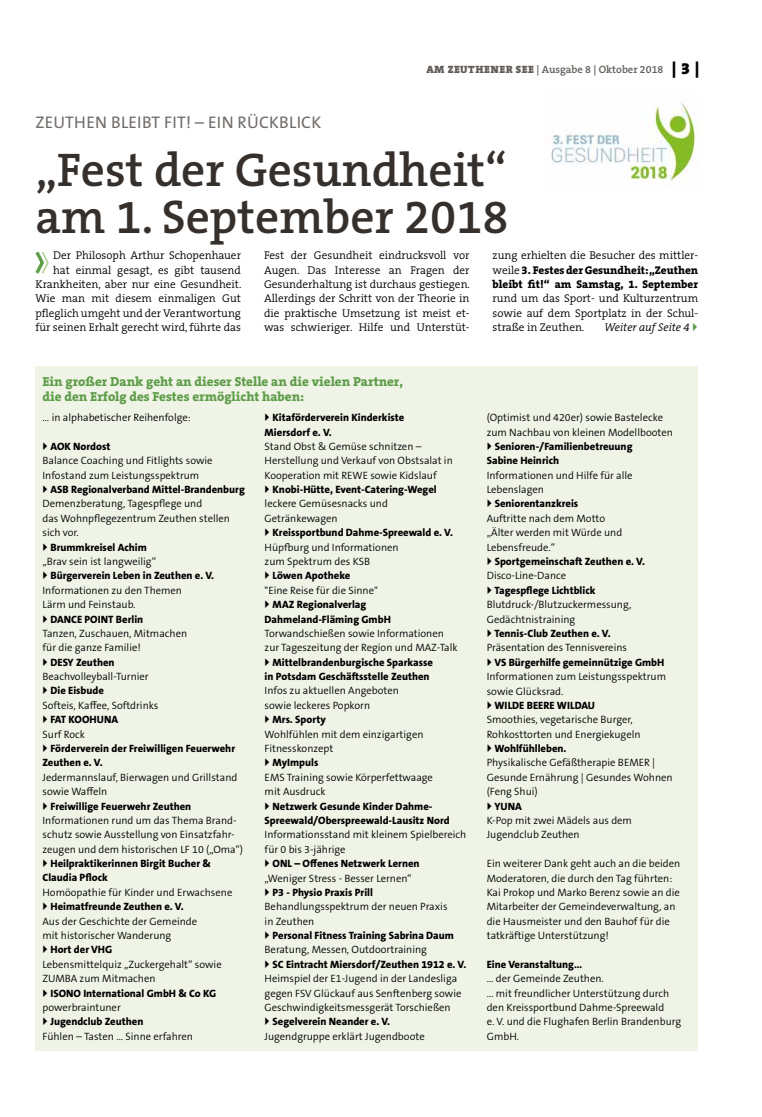
<style>
.page{position:relative;width:762px;height:1117px;background:#fff}
.page>*{position:absolute;margin:0;border:0;box-sizing:border-box;transform-origin:0 0}
.t1{font:600 47.5px/47.5px "The Serif B W6";color:#36302d}
.t2{font:16.88px "The Sans B W5 Plain";letter-spacing:.015em;color:#716c69}
.t3{font:800 13.12px/14.4px "The Serif B W8";color:#5e9d49}
.t4{font:300 11.25px/14.4px "The Serif B W4";color:#000;text-align:justify}
.t5{font:800 11.25px/14.4px "The Serif B W8";color:#000}
.t6{font:italic 300 11.25px "The Serif B W4";color:#000}
.t7{font:300 10.62px/14.4px "The Sans B W4";color:#000}
.t8{font:800 10.62px/14.4px "The Sans B W8";color:#000}
.t9{font:600 10.62px "The Serif B W6";color:#615c58}
.s1{font-family:"The Serif B W9";font-weight:900}
.s2{font-family:"The Serif B W9";font-weight:900;font-size:16.25px;color:#000}
.s3{font-family:"The Serif B W4";font-weight:300}
</style>
<div class="page">
<svg style="left:35px;top:251px;width:14px;height:23px"></svg>
<div style="left:35px;top:366px;width:663px;height:684px;background:#f0f4e7"></div>
<img style="left:551px;top:103px;width:151px;height:78px">
<p class="t9" style="left:426px;top:63px;width:275px"><span class="s1">AM ZEUTHENER SEE</span> | Ausgabe 8 | Oktober 2018 <span class="s2">| 3 |</span></p>
<h2 class="t2" style="left:36px;top:111px;width:287px">ZEUTHEN BLEIBT FIT! – EIN RÜCKBLICK</h2>
<h1 class="t1" style="left:35px;top:146px;width:475px">„Fest der Gesundheit“ am 1. September 2018</h1>
<p class="t4" style="left:35px;top:248px;width:207px;text-align:right">Der Philosoph Arthur Schopenhauer hat einmal gesagt, es gibt tausend Krankheiten, aber nur eine Gesundheit.<br>Wie man mit diesem einmaligen Gut pfleglich umgeht und der Verantwortung für seinen Erhalt gerecht wird, führte das</p>
<p class="t4" style="left:264px;top:248px;width:207px">Fest der Gesundheit eindrucksvoll vor Augen. Das Interesse an Fragen der Gesunderhaltung ist durchaus gestiegen.<br>Allerdings der Schritt von der Theorie in die praktische Umsetzung ist meist et&shy;was schwieriger. Hilfe und Unterstüt-</p>
<p class="t4" style="left:493px;top:248px;width:207px">zung erhielten die Besucher des mittler-</p>
<p class="t5" style="left:493px;top:262px;width:207px"><span class="s3">weile</span> 3. Festes der Gesundheit: „Zeuthen bleibt fit!“ am Samstag, 1. September</p>
<p class="t4" style="left:493px;top:291px;width:207px">rund um das Sport- und Kulturzentrum sowie auf dem Sportplatz in der Schul&shy;straße in Zeuthen.</p>
<p class="t6" style="left:604px;top:320px;width:87px">Weiter auf Seite 4</p>
<p class="t3" style="left:43px;top:374px;width:362px">Ein großer Dank geht an dieser Stelle an die vielen Partner, die den Erfolg des Festes ermöglicht haben:</p>
<p class="t7" style="left:43px;top:410px;width:150px">... in alphabetischer Reihenfolge:</p>
<p class="t8" style="left:50px;top:439px;width:61px">AOK Nordost</p>
<p class="t7" style="left:43px;top:453px;width:172px">Balance Coaching und Fitlights sowie<br>Infostand zum Leistungsspektrum</p>
<p class="t8" style="left:50px;top:482px;width:196px">ASB Regionalverband Mittel-Brandenburg</p>
<p class="t7" style="left:43px;top:496px;width:189px">Demenzberatung, Tagespflege und<br>das Wohnpflegezentrum Zeuthen stellen sich vor.</p>
<p class="t8" style="left:50px;top:539px;width:98px">Brummkreisel Achim</p>
<p class="t7" style="left:43px;top:554px;width:115px">„Brav sein ist langweilig“</p>
<p class="t8" style="left:50px;top:568px;width:165px">Bürgerverein Leben in Zeuthen e. V.</p>
<p class="t7" style="left:43px;top:583px;width:141px">Informationen zu den Themen<br>Lärm und Feinstaub.</p>
<p class="t8" style="left:50px;top:611px;width:94px">DANCE POINT Berlin</p>
<p class="t7" style="left:43px;top:626px;width:146px">Tanzen, Zuschauen, Mitmachen für die ganze Familie!</p>
<p class="t8" style="left:50px;top:654px;width:66px">DESY Zeuthen</p>
<p class="t7" style="left:43px;top:669px;width:108px">Beachvolleyball-Turnier</p>
<p class="t8" style="left:50px;top:683px;width:55px">Die Eisbude</p>
<p class="t7" style="left:43px;top:698px;width:117px">Softeis, Kaffee, Softdrinks</p>
<p class="t8" style="left:50px;top:712px;width:69px">FAT KOOHUNA</p>
<p class="t7" style="left:43px;top:726px;width:44px">Surf Rock</p>
<p class="t8" style="left:43px;top:741px;width:194px;text-indent:8px">Förderverein der Freiwilligen Feuerwehr<br>Zeuthen e. V.</p>
<p class="t7" style="left:43px;top:769px;width:196px">Jedermannslauf, Bierwagen und Grillstand sowie Waffeln</p>
<p class="t8" style="left:50px;top:798px;width:142px">Freiwillige Feuerwehr Zeuthen</p>
<p class="t7" style="left:43px;top:813px;width:202px">Informationen rund um das Thema Brand&shy;schutz sowie Ausstellung von Einsatzfahr&shy;zeugen und dem historischen LF 10 („Oma“)</p>
<p class="t8" style="left:43px;top:856px;width:170px;text-indent:8px">Heilpraktikerinnen Birgit Bucher &amp;<br>Claudia Pflock</p>
<p class="t7" style="left:43px;top:884px;width:191px">Homöopathie für Kinder und Erwachsene</p>
<p class="t8" style="left:50px;top:899px;width:135px">Heimatfreunde Zeuthen e. V.</p>
<p class="t7" style="left:43px;top:913px;width:156px">Aus der Geschichte der Gemeinde mit historischer Wanderung</p>
<p class="t8" style="left:50px;top:942px;width:63px">Hort der VHG</p>
<p class="t7" style="left:43px;top:956px;width:181px">Lebensmittelquiz „Zuckergehalt“ sowie<br>ZUMBA zum Mitmachen</p>
<p class="t8" style="left:50px;top:985px;width:167px">ISONO International GmbH &amp; Co KG</p>
<p class="t7" style="left:43px;top:999px;width:80px">powerbraintuner</p>
<p class="t8" style="left:50px;top:1014px;width:94px">Jugendclub Zeuthen</p>
<p class="t7" style="left:43px;top:1028px;width:152px">Fühlen – Tasten … Sinne erfahren</p>
<p class="t8" style="left:265px;top:410px;width:141px;text-indent:8px">Kitaförderverein Kinderkiste<br>Miersdorf e. V.</p>
<p class="t7" style="left:265px;top:439px;width:190px">Stand Obst &amp; Gemüse schnitzen –<br>Herstellung und Verkauf von Obstsalat in<br>Kooperation mit REWE sowie Kidslauf</p>
<p class="t8" style="left:273px;top:482px;width:166px">Knobi-Hütte, Event-Catering-Wegel</p>
<p class="t7" style="left:265px;top:496px;width:125px">leckere Gemüsesnacks und<br>Getränkewagen</p>
<p class="t8" style="left:273px;top:525px;width:182px">Kreissportbund Dahme-Spreewald e. V.</p>
<p class="t7" style="left:265px;top:539px;width:135px">Hüpfburg und Informationen zum Spektrum des KSB</p>
<p class="t8" style="left:273px;top:568px;width:79px">Löwen Apotheke</p>
<p class="t7" style="left:265px;top:583px;width:115px">"Eine Reise für die Sinne"</p>
<p class="t8" style="left:265px;top:597px;width:128px;text-indent:8px">MAZ Regionalverlag<br>Dahmeland-Fläming GmbH</p>
<p class="t7" style="left:265px;top:626px;width:194px">Torwandschießen sowie Informationen zur Tageszeitung der Region und MAZ-Talk</p>
<p class="t8" style="left:265px;top:654px;width:170px;text-indent:8px">Mittelbrandenburgische Sparkasse in Potsdam Geschäftsstelle Zeuthen</p>
<p class="t7" style="left:265px;top:683px;width:136px">Infos zu aktuellen Angeboten sowie leckeres Popkorn</p>
<p class="t8" style="left:273px;top:712px;width:55px">Mrs. Sporty</p>
<p class="t7" style="left:265px;top:726px;width:160px">Wohlfühlen mit dem einzigartigen<br>Fitnesskonzept</p>
<p class="t8" style="left:273px;top:755px;width:47px">MyImpuls</p>
<p class="t7" style="left:265px;top:769px;width:170px">EMS Training sowie Körperfettwaage mit Ausdruck</p>
<p class="t8" style="left:265px;top:798px;width:186px;text-indent:8px">Netzwerk Gesunde Kinder Dahme-<br>Spreewald/Oberspreewald-Lausitz Nord</p>
<p class="t7" style="left:265px;top:827px;width:203px">Informationsstand mit kleinem Spielbereich für 0 bis 3-jährige</p>
<p class="t8" style="left:273px;top:856px;width:148px">ONL – Offenes Netzwerk Lernen</p>
<p class="t7" style="left:265px;top:870px;width:148px">„Weniger Stress - Besser Lernen“</p>
<p class="t8" style="left:273px;top:884px;width:102px">P3 - Physio Praxis Prill</p>
<p class="t7" style="left:265px;top:899px;width:184px">Behandlungsspektrum der neuen Praxis in Zeuthen</p>
<p class="t8" style="left:273px;top:928px;width:183px">Personal Fitness Training Sabrina Daum</p>
<p class="t7" style="left:265px;top:942px;width:164px">Beratung, Messen, Outdoortraining</p>
<p class="t8" style="left:273px;top:956px;width:195px">SC Eintracht Miersdorf/Zeuthen 1912 e. V.</p>
<p class="t7" style="left:265px;top:971px;width:198px">Heimspiel der E1-Jugend in der Landesliga gegen FSV Glückauf aus Senftenberg sowie<br>Geschwindigkeitsmessgerät Torschießen</p>
<p class="t8" style="left:273px;top:1014px;width:119px">Segelverein Neander e. V.</p>
<p class="t7" style="left:265px;top:1028px;width:162px">Jugendgruppe erklärt Jugendboote</p>
<p class="t7" style="left:487px;top:410px;width:188px">(Optimist und 420er) sowie Bastelecke zum Nachbau von kleinen Modellbooten</p>
<p class="t8" style="left:487px;top:439px;width:147px;text-indent:8px">Senioren-/Familienbetreuung<br>Sabine Heinrich</p>
<p class="t7" style="left:487px;top:468px;width:147px">Informationen und Hilfe für alle<br>Lebenslagen</p>
<p class="t8" style="left:495px;top:496px;width:85px">Seniorentanzkreis</p>
<p class="t7" style="left:487px;top:511px;width:137px">Auftritte nach dem Motto „Älter werden mit Würde und<br>Lebensfreude.“</p>
<p class="t8" style="left:495px;top:554px;width:152px">Sportgemeinschaft Zeuthen e. V.</p>
<p class="t7" style="left:487px;top:568px;width:81px">Disco-Line-Dance</p>
<p class="t8" style="left:494px;top:583px;width:103px">Tagespflege Lichtblick</p>
<p class="t7" style="left:487px;top:597px;width:146px">Blutdruck-/Blutzuckermessung,<br>Gedächtnistraining</p>
<p class="t8" style="left:494px;top:626px;width:118px">Tennis-Club Zeuthen e. V.</p>
<p class="t7" style="left:487px;top:640px;width:142px">Präsentation des Tennisvereins</p>
<p class="t8" style="left:494px;top:655px;width:171px">VS Bürgerhilfe gemeinnützige GmbH</p>
<p class="t7" style="left:487px;top:669px;width:181px">Informationen zum Leistungsspektrum sowie Glücksrad.</p>
<p class="t8" style="left:494px;top:698px;width:102px">WILDE BEERE WILDAU</p>
<p class="t7" style="left:487px;top:712px;width:155px">Smoothies, vegetarische Burger,<br>Rohkosttorten und Energiekugeln</p>
<p class="t8" style="left:494px;top:741px;width:73px">Wohlfühlleben.</p>
<p class="t7" style="left:487px;top:755px;width:187px">Physikalische Gefäßtherapie BEMER |<br>Gesunde Ernährung | Gesundes Wohnen (Feng Shui)</p>
<p class="t8" style="left:494px;top:798px;width:29px">YUNA</p>
<p class="t7" style="left:487px;top:813px;width:147px">K-Pop mit zwei Mädels aus dem<br>Jugendclub Zeuthen</p>
<p class="t7" style="left:487px;top:856px;width:195px">Ein weiterer Dank geht auch an die beiden Moderatoren, die durch den Tag führten:<br>Kai Prokop und Marko Berenz sowie an die Mitarbeiter der Gemeindeverwaltung, an die Hausmeister und den Bauhof für die tatkräftige Unterstützung!</p>
<p class="t8" style="left:487px;top:956px;width:97px">Eine Veranstaltung...</p>
<p class="t7" style="left:487px;top:971px;width:196px">... der Gemeinde Zeuthen.<br>... mit freundlicher Unterstützung durch den Kreissportbund Dahme-Spreewald<br>e. V. und die Flughafen Berlin Brandenburg<br>GmbH.</p>
</div>
